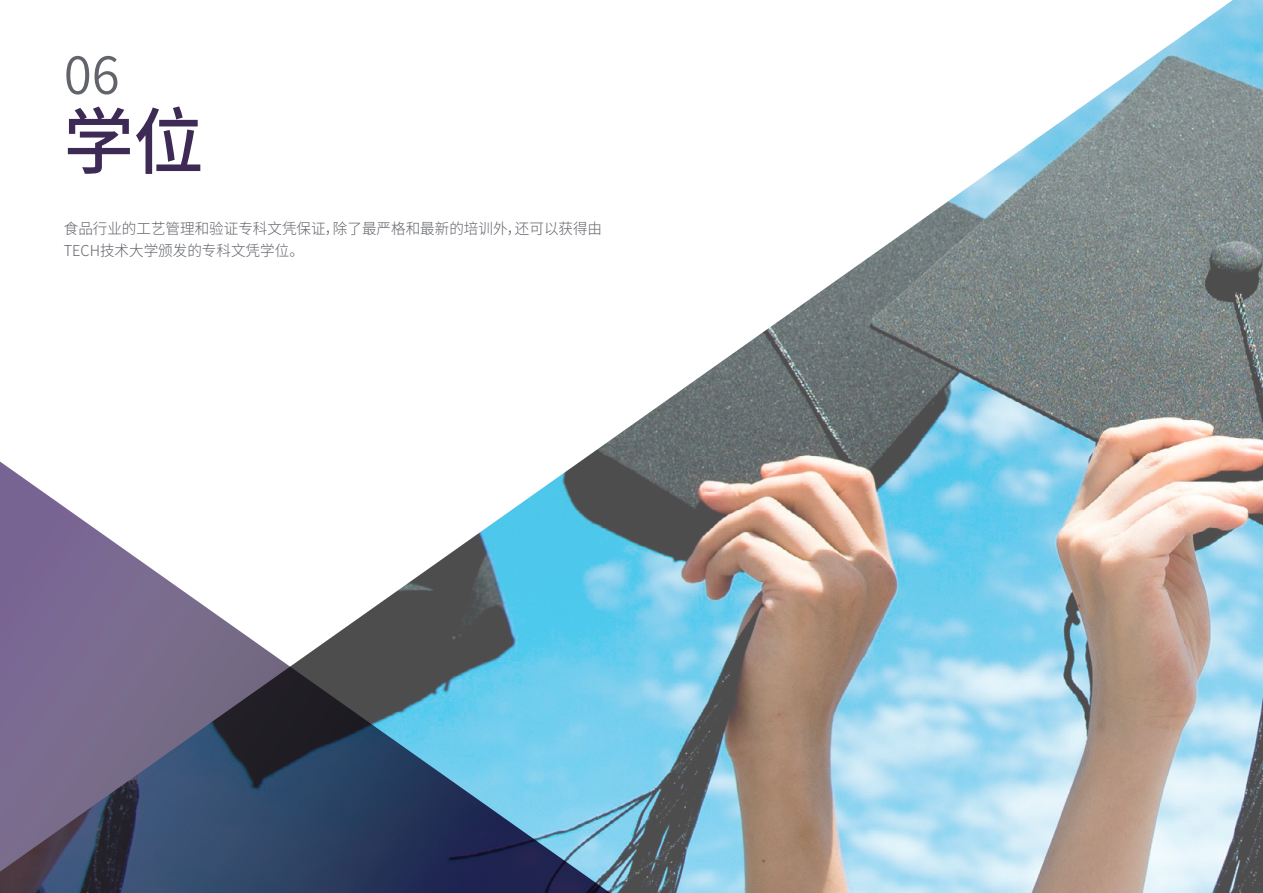
<style>
.page{position:relative;width:1263px;height:893px;background:#fff}
.page>*{position:absolute;margin:0;border:0;box-sizing:border-box;transform-origin:0 0}
.t1{font:500 72px "Source Han Sans CN";color:#3d2b56}
.t2{font:52.5px "Source Han Sans CN";color:#61646a}
.t3{font:300 15px/22.5px "Source Han Sans CN";color:#61646a}
</style>
<div class="page">
<img style="left:602px;top:0;width:661px;height:893px">
<svg style="left:0;top:446px;width:640px;height:447px"></svg>
<h2 class="t2" style="left:64px;top:45px;width:57px">06</h2>
<h1 class="t1" style="left:64px;top:101px;width:141px">学位</h1>
<p class="t3" style="left:64px;top:217px;width:540px">食品行业的工艺管理和验证专科文凭保证，除了最严格和最新的培训外，还可以获得由<br>TECH技术大学颁发的专科文凭学位。</p>
</div>
